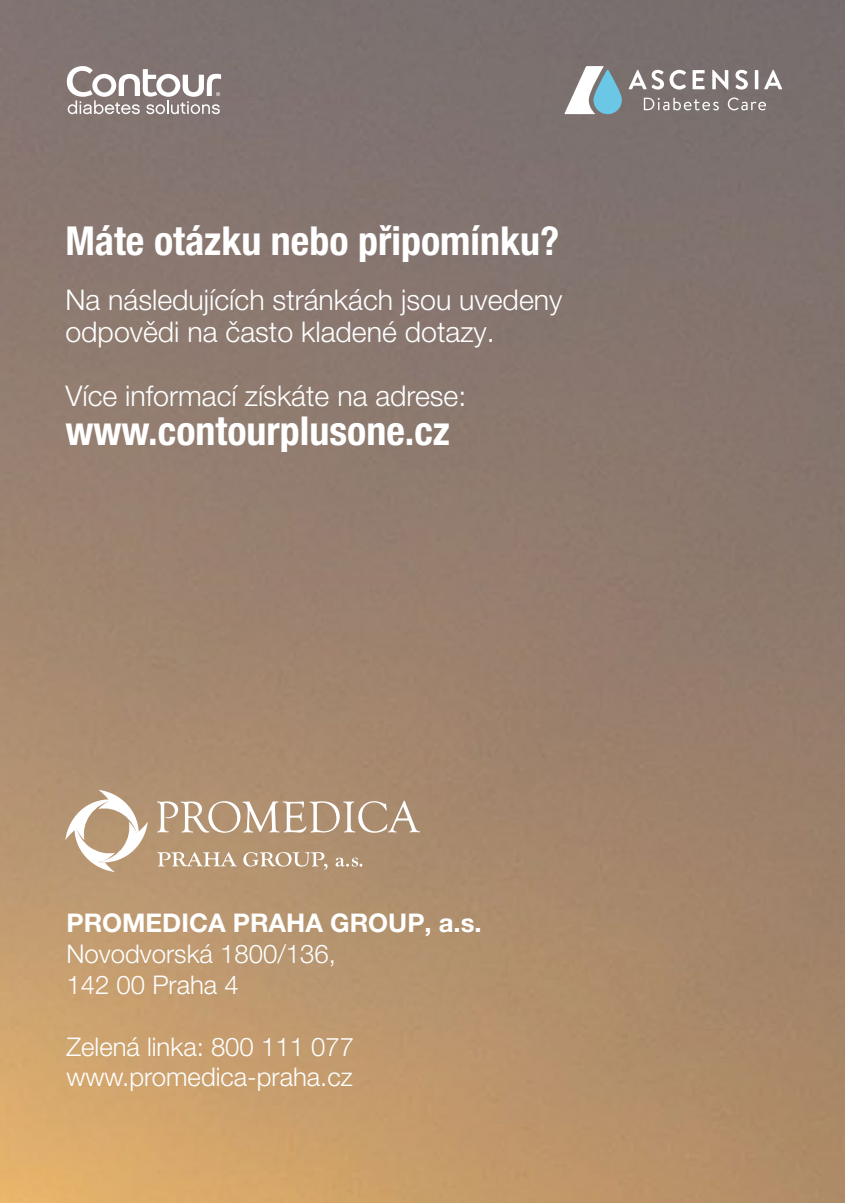
<style>
.page{position:relative;width:845px;height:1203px;background:#fff}
.page>*{position:absolute;margin:0;border:0;box-sizing:border-box;transform-origin:0 0}
.t1{font:700 condensed 40px "Helvetica Neue LT Pro";color:#fff}
.t2{font:300 28.5px/31.5px "Helvetica Neue LT Pro";color:#fff}
.t3{font:300 25.75px/31px "Helvetica Neue LT Pro";color:#fff}
.t4{font:700 25.75px "Helvetica Neue LT Pro";color:#fff}
</style>
<div class="page">
<img style="left:0;top:0;width:845px;height:1031px">
<img style="left:0;top:1031px;width:845px;height:171px">
<svg style="left:629px;top:70px;width:153px;height:40px"></svg>
<svg style="left:564px;top:66px;width:58px;height:48px"></svg>
<svg style="left:67px;top:66px;width:154px;height:48px"></svg>
<svg style="left:65px;top:789px;width:83px;height:83px"></svg>
<svg style="left:157px;top:800px;width:263px;height:32px"></svg>
<svg style="left:157px;top:852px;width:80px;height:14px"></svg>
<svg style="left:336px;top:857px;width:26px;height:9px"></svg>
<svg style="left:243px;top:852px;width:85px;height:17px"></svg>
<svg style="left:0;top:1197px;width:2px;height:6px"></svg>
<h1 class="t1" style="left:65px;top:216px;width:495px">Máte otázku nebo připomínku?</h1>
<p class="t2" style="left:65px;top:284px;width:499px">Na následujících stránkách jsou uvedeny odpovědi na často kladené dotazy.</p>
<p class="t2" style="left:65px;top:379px;width:403px">Více informací získáte na adrese:</p>
<h1 class="t1" style="left:65px;top:407px;width:386px">www.contourplusone.cz</h1>
<p class="t4" style="left:66px;top:906px;width:417px">PROMEDICA PRAHA GROUP, a.s.</p>
<p class="t3" style="left:66px;top:937px;width:271px">Novodvorská 1800/136,<br>142 00 Praha 4</p>
<p class="t3" style="left:66px;top:1030px;width:289px">Zelená linka: 800 111 077 www.promedica-praha.cz</p>
</div>
